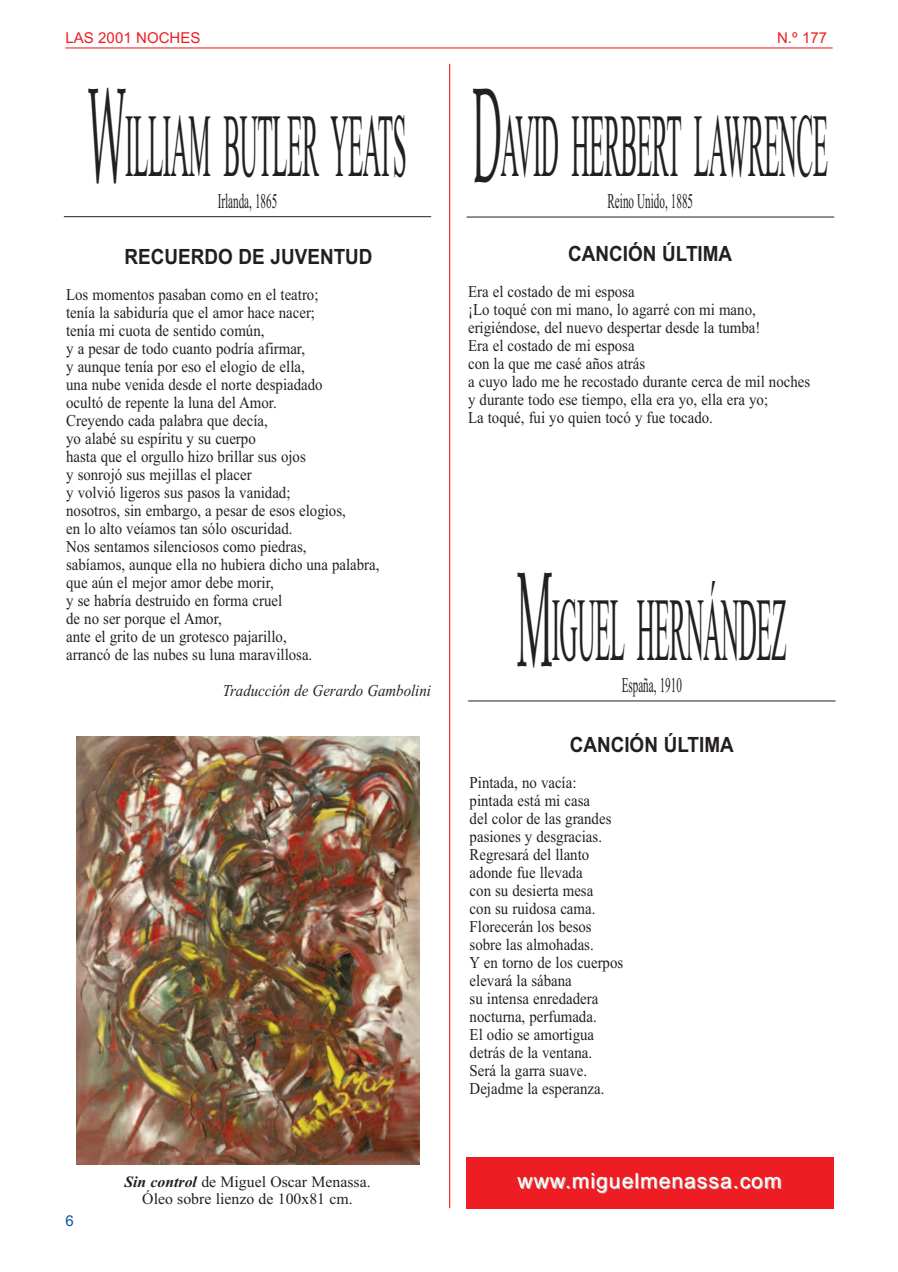
<style>
.page{position:relative;width:898px;height:1272px;background:#fff}
.page>*{position:absolute;margin:0;border:0;box-sizing:border-box;transform-origin:0 0}
.t1{font:90px "Times New Roman";letter-spacing:-.02em;color:#231f20;scale:.28 1}
.t2{font:700 21px "Arial";color:#231f20;scale:.9 1}
.t3{font:21px "Times New Roman";color:#231f20;scale:.53 1}
.t4{font:21px "Arial";letter-spacing:.05em;color:#fff}
.t5{font:16.5px/18px "Times New Roman";color:#231f20;scale:.9 1}
.t6{font:italic 16.5px "Times New Roman";color:#231f20;scale:.9 1}
.t7{font:15.75px/17px "Times New Roman";color:#231f20;text-align:center}
.t8{font:15px "Arial";color:#ee1d23}
.t9{font:15px "Arial";color:#0155a5}
.s1{font-family:"Book Antiqua";font-size:135px}
.s2{font-weight:700;font-style:italic}
</style>
<div class="page">
<div style="left:466px;top:1157px;width:367px;height:51px;background:#ee1d23"></div>
<hr style="left:65px;top:47px;width:767px;height:1px;background:#ee1d23">
<hr style="left:449px;top:64px;width:1px;height:1144px;background:#ee1d23">
<hr style="left:64px;top:216px;width:367px;height:1px;background:#231f20">
<hr style="left:468px;top:700px;width:367px;height:1px;background:#231f20">
<img style="left:76px;top:736px;width:343px;height:428px">
<hr style="left:466px;top:217px;width:367px;height:1px;background:#231f20">
<p class="t8" style="left:65px;top:29px;width:137px">LAS 2001 NOCHES</p>
<p class="t8" style="left:776px;top:29px;width:52px">N.º 177</p>
<h1 class="t1" style="left:88px;top:92px;width:1138px"><span class="s1">W</span>ILLIAM BUTLER YEATS</h1>
<p class="t3" style="left:217px;top:188px;width:114px">Irlanda, 1865</p>
<p class="t2" style="left:124px;top:244px;width:277px">RECUERDO DE JUVENTUD</p>
<p class="t5" style="left:66px;top:285px;width:349px">Los momentos pasaban como en el teatro;<br>tenía la sabiduría que el amor hace nacer;<br>tenía mi cuota de sentido común,<br>y a pesar de todo cuanto podría afirmar,<br>y aunque tenía por eso el elogio de ella,<br>una nube venida desde el norte despiadado<br>ocultó de repente la luna del Amor.<br>Creyendo cada palabra que decía,<br>yo alabé su espíritu y su cuerpo<br>hasta que el orgullo hizo brillar sus ojos<br>y sonrojó sus mejillas el placer<br>y volvió ligeros sus pasos la vanidad;<br>nosotros, sin embargo, a pesar de esos elogios,<br>en lo alto veíamos tan sólo oscuridad.<br>Nos sentamos silenciosos como piedras,<br>sabíamos, aunque ella no hubiera dicho una palabra, que aún el mejor amor debe morir,<br>y se habría destruido en forma cruel<br>de no ser porque el Amor,<br>ante el grito de un grotesco pajarillo,<br>arrancó de las nubes su luna maravillosa.</p>
<p class="t6" style="left:223px;top:680px;width:233px">Traducción de Gerardo Gambolini</p>
<p class="t9" style="left:65px;top:1212px;width:10px">6</p>
<p class="t7" style="left:124px;top:1173px;width:248px"><span class="s2">Sin control</span> de Miguel Oscar Menassa.<br>Óleo sobre lienzo de 100x81 cm.</p>
<h1 class="t1" style="left:472px;top:92px;width:1272px"><span class="s1">D</span>AVID HERBERT LAWRENCE</h1>
<p class="t3" style="left:607px;top:189px;width:163px">Reino Unido, 1885</p>
<p class="t2" style="left:568px;top:242px;width:184px">CANCIÓN ÚLTIMA</p>
<p class="t5" style="left:468px;top:282px;width:381px">Era el costado de mi esposa<br>¡Lo toqué con mi mano, lo agarré con mi mano, erigiéndose, del nuevo despertar desde la tumba!<br>Era el costado de mi esposa<br>con la que me casé años atrás<br>a cuyo lado me he recostado durante cerca de mil noches y durante todo ese tiempo, ella era yo, ella era yo;<br>La toqué, fui yo quien tocó y fue tocado.</p>
<h1 class="t1" style="left:516px;top:576px;width:966px"><span class="s1">M</span>IGUEL HERNÁNDEZ</h1>
<p class="t3" style="left:621px;top:672px;width:115px">España, 1910</p>
<p class="t2" style="left:569px;top:732px;width:184px">CANCIÓN ÚLTIMA</p>
<p class="t5" style="left:469px;top:773px;width:172px">Pintada, no vacía: pintada está mi casa<br>del color de las grandes pasiones y desgracias.<br>Regresará del llanto adonde fue llevada<br>con su desierta mesa<br>con su ruidosa cama.<br>Florecerán los besos sobre las almohadas.<br>Y en torno de los cuerpos elevará la sábana<br>su intensa enredadera nocturna, perfumada.<br>El odio se amortigua detrás de la ventana.<br>Será la garra suave.<br>Dejadme la esperanza.</p>
<p class="t4" style="left:517px;top:1168px;width:265px">www.miguelmenassa.com</p>
</div>
